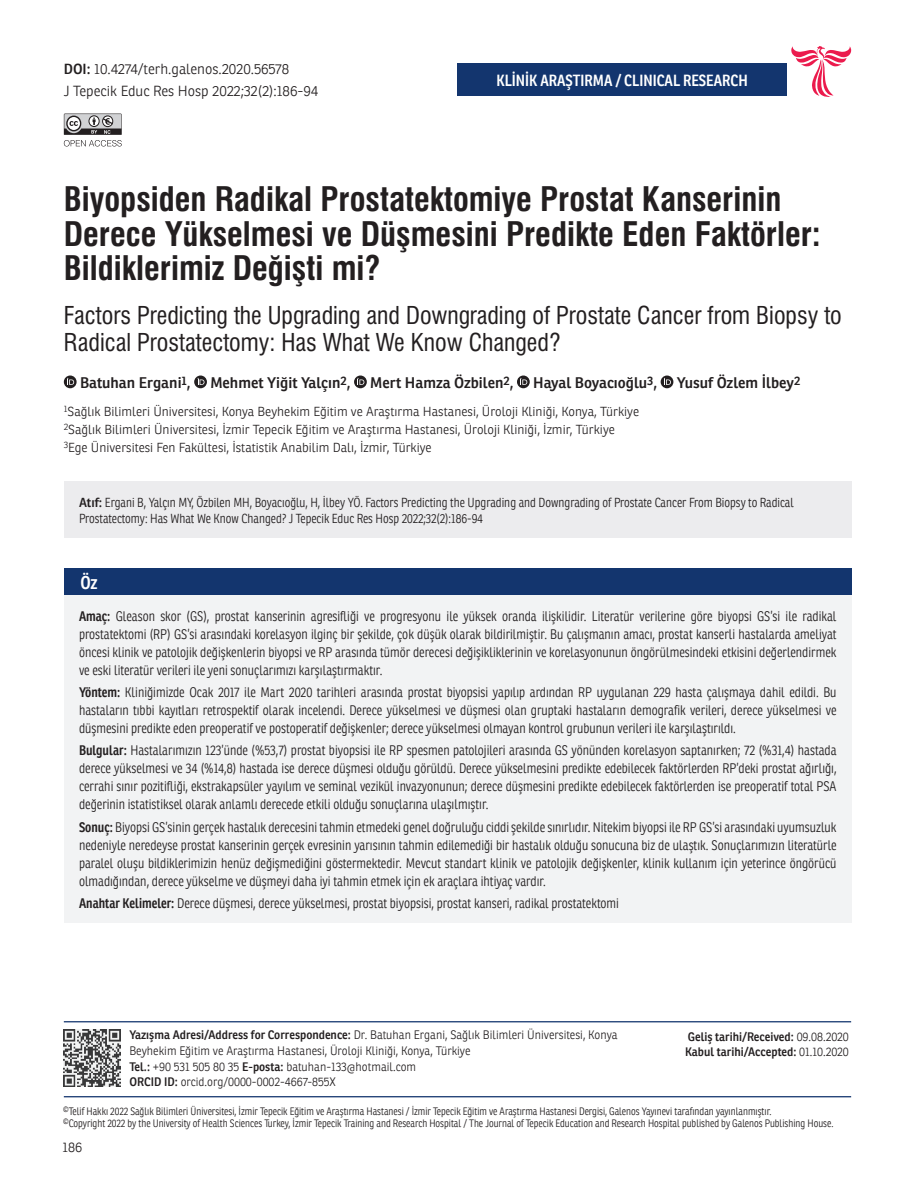
<style>
.page{position:relative;width:915px;height:1191px;background:#fff}
.page>*{position:absolute;margin:0;border:0;box-sizing:border-box;transform-origin:0 0}
._1__BASLIK{font:33px/34.5px "Swiss Condensed Bold Tr";color:#231f20}
._2__BASLIK{font:24px/27px "Swiss Condensed Tr";color:#231f20}
.ÖZET_BASLIK{font:600 18px "Ronnia Cond";color:#fff}
.TARZ{font:600 15.75px "Ronnia Cond";color:#fff}
.YAZARLAR{font:600 15px "Ronnia";color:#231f20}
.SAYFA_NO_UST{font:300 14.25px "Ronnia";color:#231f20}
.DOİ{font:300 14.25px "Ronnia";letter-spacing:-.01em;color:#231f20}
.OZET{font:300 13.5px/18px "Ronnia Cond";color:#231f20;text-align:justify}
.t1{font:300 13.5px "Ronnia";color:#231f20}
.KURUM{font:300 12.75px "Ronnia";color:#231f20}
.CİTE{font:300 12.75px/16.5px "Ronnia Cond";color:#231f20}
.YAZISMA{font:300 12px/15.8px "Ronnia";color:#231f20;scale:.95 1}
.YAZISMA-2{font:600 12px "Ronnia";color:#231f20;scale:.95 1}
.t2{font:300 10.5px/12px "Ronnia Cond";color:#231f20}
.s1{font-weight:600}
.s2{font-family:"Ronnia";font-weight:600}
.s3{font-weight:300}
</style>
<div class="page">
<hr style="left:64px;top:1096px;width:786px;height:1px;background:#13356e">
<svg style="left:64px;top:375px;width:13px;height:13px"></svg>
<svg style="left:67px;top:378px;width:7px;height:7px"></svg>
<svg style="left:194px;top:375px;width:13px;height:13px"></svg>
<svg style="left:197px;top:378px;width:7px;height:7px"></svg>
<svg style="left:354px;top:375px;width:13px;height:13px"></svg>
<svg style="left:357px;top:378px;width:7px;height:7px"></svg>
<svg style="left:517px;top:375px;width:12px;height:13px"></svg>
<svg style="left:520px;top:378px;width:7px;height:7px"></svg>
<svg style="left:660px;top:375px;width:13px;height:13px"></svg>
<svg style="left:663px;top:378px;width:7px;height:7px"></svg>
<div style="left:457px;top:64px;width:329px;height:32px;background:#13356e"></div>
<svg style="left:64px;top:114px;width:58px;height:32px"></svg>
<hr style="left:64px;top:1021px;width:786px;height:1px;background:#13356e">
<img style="left:64px;top:1030px;width:56px;height:56px">
<div style="left:64px;top:568px;width:787px;height:27px;background:#13356e"></div>
<div style="left:64px;top:595px;width:787px;height:328px;background:#f2f3f4"></div>
<svg style="left:791px;top:46px;width:59px;height:51px"></svg>
<div style="left:64px;top:482px;width:787px;height:56px;background:#ececee"></div>
<p class="DOİ" style="left:64px;top:61px;width:227px"><span class="s1">DOI:</span> 10.4274/terh.galenos.2020.56578</p>
<p class="SAYFA_NO_UST" style="left:64px;top:82px;width:256px">J Tepecik Educ Res Hosp 2022;32(2):186-94</p>
<p class="TARZ" style="left:496px;top:70px;width:253px">KLİNİK ARAŞTIRMA / CLINICAL RESEARCH</p>
<p class="_1__BASLIK" style="left:64px;top:182px;width:758px">Biyopsiden Radikal Prostatektomiye Prostat Kanserinin<br>Derece Yükselmesi ve Düşmesini Predikte Eden Faktörler:<br>Bildiklerimiz Değişti mi?</p>
<p class="_2__BASLIK" style="left:64px;top:302px;width:779px">Factors Predicting the Upgrading and Downgrading of Prostate Cancer from Biopsy to<br>Radical Prostatectomy: Has What We Know Changed?</p>
<p class="YAZARLAR" style="left:80px;top:373px;width:112px">Batuhan Ergani<sup>1</sup>,</p>
<p class="YAZARLAR" style="left:210px;top:373px;width:142px">Mehmet Yiğit Yalçın<sup>2</sup>,</p>
<p class="YAZARLAR" style="left:370px;top:373px;width:145px">Mert Hamza Özbilen<sup>2</sup>,</p>
<p class="YAZARLAR" style="left:533px;top:373px;width:125px">Hayal Boyacıoğlu<sup>3</sup>,</p>
<p class="YAZARLAR" style="left:676px;top:373px;width:125px">Yusuf Özlem İlbey<sup>2</sup></p>
<p class="KURUM" style="left:64px;top:404px;width:576px"><sup>1</sup>Sağlık Bilimleri Üniversitesi, Konya Beyhekim Eğitim ve Araştırma Hastanesi, Üroloji Kliniği, Konya, Türkiye</p>
<p class="KURUM" style="left:64px;top:422px;width:552px"><sup>2</sup>Sağlık Bilimleri Üniversitesi, İzmir Tepecik Eğitim ve Araştırma Hastanesi, Üroloji Kliniği, İzmir, Türkiye</p>
<p class="KURUM" style="left:64px;top:440px;width:369px"><sup>3</sup>Ege Üniversitesi Fen Fakültesi, İstatistik Anabilim Dalı, İzmir, Türkiye</p>
<p class="CİTE" style="left:79px;top:494px;width:716px"><span class="s2">Atıf:</span> Ergani B, Yalçın MY, Özbilen MH, Boyacıoğlu, H, İlbey YÖ. Factors Predicting the Upgrading and Downgrading of Prostate Cancer From Biopsy to Radical<br>Prostatectomy: Has What We Know Changed? J Tepecik Educ Res Hosp 2022;32(2):186-94</p>
<p class="ÖZET_BASLIK" style="left:80px;top:572px;width:19px">Öz</p>
<p class="OZET" style="left:79px;top:607px;width:758px"><span class="s1">Amaç:</span> Gleason skor (GS), prostat kanserinin agresifliği ve progresyonu ile yüksek oranda ilişkilidir. Literatür verilerine göre biyopsi GS’si ile radikal prostatektomi (RP) GS’si arasındaki korelasyon ilginç bir şekilde, çok düşük olarak bildirilmiştir. Bu çalışmanın amacı, prostat kanserli hastalarda ameliyat öncesi klinik ve patolojik değişkenlerin biyopsi ve RP arasında tümör derecesi değişikliklerinin ve korelasyonunun öngörülmesindeki etkisini değerlendirmek ve eski literatür verileri ile yeni sonuçlarımızı karşılaştırmaktır.</p>
<p class="OZET" style="left:79px;top:683px;width:758px"><span class="s1">Yöntem:</span> Kliniğimizde Ocak 2017 ile Mart 2020 tarihleri arasında prostat biyopsisi yapılıp ardından RP uygulanan 229 hasta çalışmaya dahil edildi. Bu hastaların tıbbi kayıtları retrospektif olarak incelendi. Derece yükselmesi ve düşmesi olan gruptaki hastaların demografik verileri, derece yükselmesi ve düşmesini predikte eden preoperatif ve postoperatif değişkenler; derece yükselmesi olmayan kontrol grubunun verileri ile karşılaştırıldı.</p>
<p class="OZET" style="left:79px;top:741px;width:758px"><span class="s1">Bulgular:</span> Hastalarımızın 123’ünde (%53,7) prostat biyopsisi ile RP spesmen patolojileri arasında GS yönünden korelasyon saptanırken; 72 (%31,4) hastada derece yükselmesi ve 34 (%14,8) hastada ise derece düşmesi olduğu görüldü. Derece yükselmesini predikte edebilecek faktörlerden RP’deki prostat ağırlığı, cerrahi sınır pozitifliği, ekstrakapsüler yayılım ve seminal vezikül invazyonunun; derece düşmesini predikte edebilecek faktörlerden ise preoperatif total PSA değerinin istatistiksel olarak anlamlı derecede etkili olduğu sonuçlarına ulaşılmıştır.</p>
<p class="OZET" style="left:79px;top:818px;width:758px"><span class="s1">Sonuç:</span> Biyopsi GS’sinin gerçek hastalık derecesini tahmin etmedeki genel doğruluğu ciddi şekilde sınırlıdır. Nitekim biyopsi ile RP GS’si arasındaki uyumsuzluk nedeniyle neredeyse prostat kanserinin gerçek evresinin yarısının tahmin edilemediği bir hastalık olduğu sonucuna biz de ulaştık. Sonuçlarımızın literatürle paralel oluşu bildiklerimizin henüz değişmediğini göstermektedir. Mevcut standart klinik ve patolojik değişkenler, klinik kullanım için yeterince öngörücü olmadığından, derece yükselme ve düşmeyi daha iyi tahmin etmek için ek araçlara ihtiyaç vardır.</p>
<p class="OZET" style="left:79px;top:894px;width:541px"><span class="s1">Anahtar Kelimeler:</span> Derece düşmesi, derece yükselmesi, prostat biyopsisi, prostat kanseri, radikal prostatektomi</p>
<p class="YAZISMA" style="left:129px;top:1027px;width:515px"><span class="s1">Yazışma Adresi/Address for Correspondence:</span> Dr. Batuhan Ergani, Sağlık Bilimleri Üniversitesi, Konya<br>Beyhekim Eğitim ve Araştırma Hastanesi, Üroloji Kliniği, Konya, Türkiye</p>
<p class="YAZISMA" style="left:129px;top:1058px;width:303px"><span class="s1">Tel.:</span> +90 531 505 80 35 <span class="s1">E-posta:</span> batuhan-133@hotmail.com</p>
<p class="YAZISMA" style="left:129px;top:1074px;width:218px"><span class="s1">ORCID ID:</span> orcid.org/0000-0002-4667-855X</p>
<p class="YAZISMA-2" style="left:687px;top:1029px;width:171px">Geliş tarihi/Received: <span class="s3">09.08.2020</span></p>
<p class="YAZISMA-2" style="left:684px;top:1044px;width:174px">Kabul tarihi/Accepted: <span class="s3">01.10.2020</span></p>
<p class="t2" style="left:63px;top:1105px;width:771px"><sup>©</sup>Telif Hakkı 2022 Sağlık Bilimleri Üniversitesi, İzmir Tepecik Eğitim ve Araştırma Hastanesi / İzmir Tepecik Eğitim ve Araştırma Hastanesi Dergisi, Galenos Yayınevi tarafından yayınlanmıştır.<br><sup>©</sup>Copyright 2022 by the University of Health Sciences Turkey, İzmir Tepecik Training and Research Hospital / The Journal of Tepecik Education and Research Hospital published by Galenos Publishing House.</p>
<p class="t1" style="left:62px;top:1139px;width:21px">186</p>
</div>
